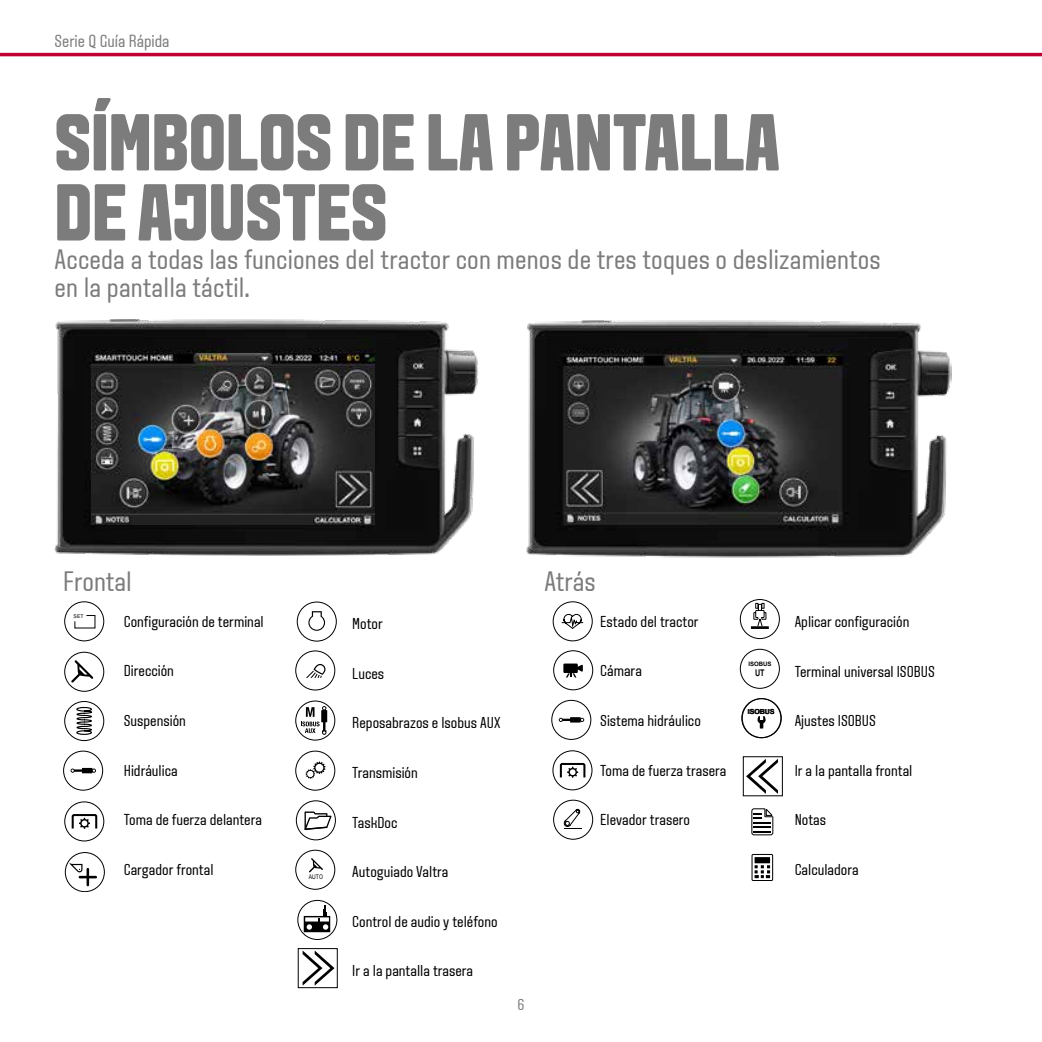
<style>
.page{position:relative;width:1042px;height:1042px;background:#fff}
.page>*{position:absolute;margin:0;border:0;box-sizing:border-box;transform-origin:0 0}
.t1{font:700 80.5px/70px "VALTRA Aveny T 2020 Extra";color:#7c7c7c}
.t2{font:28px/28px "VALTRA Aveny T 2020 Regular";letter-spacing:.005em;color:#7c7c7c}
.t3{font:17.5px "VALTRA Aveny T 2020 Regular";color:#7c7c7c}
.t4{font:15.75px "VALTRA Aveny T 2020 Regular";color:#000}
.t5{font:15.75px "VALTRA Aveny T 2020 Regular";color:#7c7c7c}
.t6{font:700 9.1px "Arial";color:#000;scale:.78 1}
.t7{font:700 7px "Arial";color:#000}
.t8{font:6.3px "Arial";color:#000;scale:.79 1}
.t9{font:700 6.12px "Arial";color:#000}
.t10{font:5.25px "Arial";color:#000}
</style>
<div class="page">
<img style="left:527px;top:320px;width:424px;height:238px">
<div style="left:64px;top:601px;width:40px;height:40px;border:1px solid #000;border-radius:50%"></div>
<svg style="left:74px;top:615px;width:22px;height:13px"></svg>
<div style="left:64px;top:652px;width:40px;height:39px;border:1px solid #000;border-radius:50%"></div>
<svg style="left:71px;top:660px;width:22px;height:22px"></svg>
<div style="left:64px;top:701px;width:40px;height:40px;border:1px solid #000;border-radius:50%"></div>
<svg style="left:76px;top:706px;width:17px;height:29px"></svg>
<div style="left:63px;top:751px;width:40px;height:39px;border:1px solid #000;border-radius:50%"></div>
<svg style="left:71px;top:768px;width:25px;height:5px"></svg>
<div style="left:64px;top:801px;width:40px;height:40px;border:1px solid #000;border-radius:50%"></div>
<svg style="left:72px;top:814px;width:25px;height:15px"></svg>
<div style="left:65px;top:852px;width:40px;height:40px;border:1px solid #000;border-radius:50%"></div>
<div style="left:297px;top:602px;width:40px;height:39px;border:1px solid #000;border-radius:50%"></div>
<svg style="left:308px;top:611px;width:17px;height:20px"></svg>
<div style="left:295px;top:650px;width:40px;height:40px;border:1px solid #000;border-radius:50%"></div>
<svg style="left:306px;top:664px;width:19px;height:14px"></svg>
<svg style="left:296px;top:701px;width:39px;height:39px"></svg>
<div style="left:295px;top:701px;width:40px;height:39px;border:1px solid #000;border-radius:50%"></div>
<div style="left:295px;top:751px;width:40px;height:39px;border:1px solid #000;border-radius:50%"></div>
<svg style="left:306px;top:761px;width:19px;height:18px"></svg>
<div style="left:295px;top:850px;width:40px;height:39px;border:1px solid #000;border-radius:50%"></div>
<svg style="left:309px;top:858px;width:14px;height:14px"></svg>
<div style="left:298px;top:948px;width:39px;height:40px;border:1px solid #000"></div>
<svg style="left:303px;top:950px;width:31px;height:35px"></svg>
<svg style="left:552px;top:601px;width:41px;height:40px"></svg>
<div style="left:553px;top:650px;width:40px;height:40px;border:1px solid #000;border-radius:50%"></div>
<svg style="left:563px;top:663px;width:20px;height:14px"></svg>
<div style="left:551px;top:700px;width:40px;height:40px;border:1px solid #000;border-radius:50%"></div>
<svg style="left:559px;top:717px;width:25px;height:5px"></svg>
<div style="left:553px;top:750px;width:39px;height:40px;border:1px solid #000;border-radius:50%"></div>
<svg style="left:560px;top:763px;width:25px;height:15px"></svg>
<div style="left:553px;top:800px;width:40px;height:39px;border:1px solid #000;border-radius:50%"></div>
<svg style="left:564px;top:809px;width:18px;height:20px"></svg>
<div style="left:740px;top:599px;width:39px;height:40px;border:1px solid #000;border-radius:50%"></div>
<hr style="left:751px;top:626px;width:18px;height:3px;background:#000">
<svg style="left:753px;top:603px;width:13px;height:24px"></svg>
<div style="left:740px;top:649px;width:39px;height:39px;border:1px solid #000;border-radius:50%"></div>
<div style="left:742px;top:698px;width:39px;height:40px;border:1px solid #000;border-radius:50%"></div>
<div style="left:741px;top:698px;width:40px;height:40px;border:1px solid #000;border-radius:50%"></div>
<svg style="left:757px;top:716px;width:8px;height:12px"></svg>
<svg style="left:746px;top:759px;width:32px;height:35px"></svg>
<svg style="left:751px;top:808px;width:22px;height:27px"></svg>
<svg style="left:752px;top:854px;width:20px;height:26px"></svg>
<div style="left:752px;top:854px;width:21px;height:27px;border:1px solid #000"></div>
<div style="left:754px;top:857px;width:16px;height:6px;background:#000"></div>
<svg style="left:754px;top:865px;width:16px;height:13px"></svg>
<div style="left:297px;top:900px;width:40px;height:40px;border:1px solid #000;border-radius:50%"></div>
<svg style="left:304px;top:905px;width:26px;height:27px"></svg>
<svg style="left:69px;top:863px;width:28px;height:23px"></svg>
<svg style="left:301px;top:706px;width:26px;height:29px"></svg>
<div style="left:296px;top:800px;width:40px;height:40px;border:1px solid #000;border-radius:50%"></div>
<svg style="left:304px;top:811px;width:27px;height:19px"></svg>
<img style="left:55px;top:319px;width:423px;height:236px">
<img style="left:91px;top:354px;width:284px;height:170px">
<hr style="left:0;top:53px;width:1042px;height:3px;background:#be0034">
<p class="t3" style="left:55px;top:29px;width:117px">Serie Q Guía Rápida</p>
<h1 class="t1" style="left:55px;top:106px;width:727px">SÍMBOLOS DE LA PANTALLA<br>DE AJUSTES</h1>
<h2 class="t2" style="left:55px;top:244px;width:828px">Acceda a todas las funciones del tractor con menos de tres toques o deslizamientos en la pantalla táctil.</h2>
<h2 class="t2" style="left:63px;top:567px;width:70px">Frontal</h2>
<p class="t4" style="left:124px;top:611px;width:142px">Configuración de terminal</p>
<p class="t4" style="left:124px;top:661px;width:52px">Dirección</p>
<p class="t4" style="left:124px;top:710px;width:64px">Suspensión</p>
<p class="t4" style="left:124px;top:760px;width:55px">Hidráulica</p>
<p class="t4" style="left:124px;top:810px;width:140px">Toma de fuerza delantera</p>
<p class="t4" style="left:124px;top:859px;width:91px">Cargador frontal</p>
<p class="t10" style="left:74px;top:613px;width:12px">SET</p>
<p class="t8" style="left:309px;top:873px;width:19px">AUTO</p>
<p class="t4" style="left:352px;top:613px;width:32px">Motor</p>
<p class="t4" style="left:352px;top:663px;width:34px">Luces</p>
<p class="t4" style="left:352px;top:713px;width:150px">Reposabrazos e Isobus AUX</p>
<p class="t4" style="left:352px;top:762px;width:67px">Transmisión</p>
<p class="t4" style="left:352px;top:812px;width:47px">TaskDoc</p>
<p class="t4" style="left:352px;top:861px;width:98px">Autoguiado Valtra</p>
<p class="t4" style="left:352px;top:911px;width:147px">Control de audio y teléfono</p>
<p class="t4" style="left:352px;top:961px;width:122px">Ir a la pantalla trasera</p>
<p class="t5" style="left:517px;top:994px;width:8px">6</p>
<h2 class="t2" style="left:544px;top:567px;width:53px">Atrás</h2>
<p class="t4" style="left:600px;top:611px;width:100px">Estado del tractor</p>
<p class="t4" style="left:600px;top:661px;width:43px">Cámara</p>
<p class="t4" style="left:600px;top:710px;width:102px">Sistema hidráulico</p>
<p class="t4" style="left:600px;top:760px;width:128px">Toma de fuerza trasera</p>
<p class="t4" style="left:600px;top:810px;width:91px">Elevador trasero</p>
<p class="t9" style="left:748px;top:660px;width:25px">ISOBUS</p>
<p class="t6" style="left:755px;top:667px;width:14px">UT</p>
<p class="t7" style="left:748px;top:707px;width:28px">ISOBUS</p>
<p class="t4" style="left:794px;top:611px;width:116px">Aplicar configuración</p>
<p class="t4" style="left:794px;top:661px;width:142px">Terminal universal ISOBUS</p>
<p class="t4" style="left:794px;top:710px;width:83px">Ajustes ISOBUS</p>
<p class="t4" style="left:794px;top:760px;width:119px">Ir a la pantalla frontal</p>
<p class="t4" style="left:794px;top:810px;width:33px">Notas</p>
<p class="t4" style="left:794px;top:859px;width:66px">Calculadora</p>
</div>
